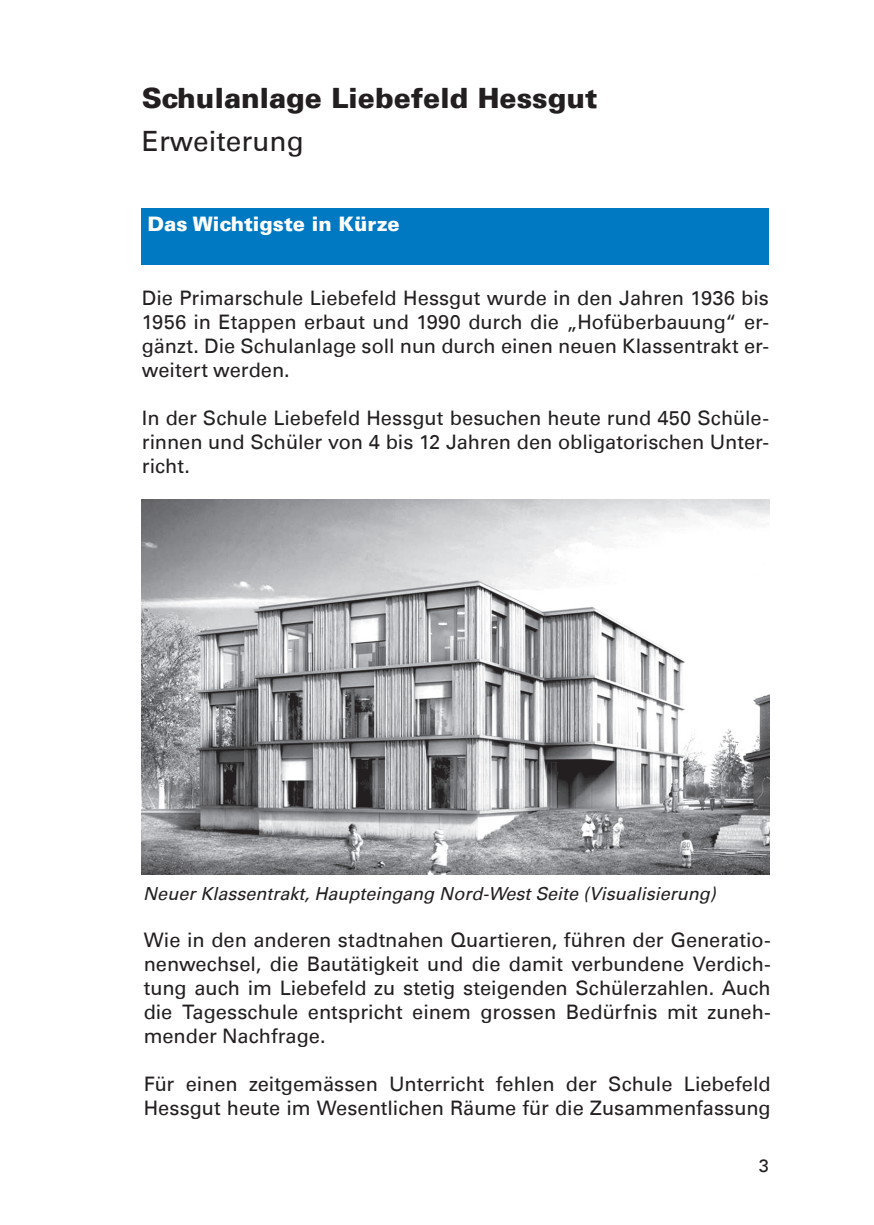
<style>
.page{position:relative;width:874px;height:1225px;background:#fff}
.page>*{position:absolute;margin:0;border:0;box-sizing:border-box;transform-origin:0 0}
.t1{font:900 28px "Univers LT";color:#231f20}
.t2{font:28px "Univers LT";color:#231f20}
.t3{font:20px/24px "Univers LT";color:#231f20;text-align:justify}
.t4{font:900 20px "Univers LT";color:#fff}
.t5{font:italic 18px "Univers LT";color:#231f20}
.t6{font:18px "Univers LT";color:#231f20}
</style>
<div class="page">
<div style="left:142px;top:208px;width:626px;height:57px;background:#0079c2"></div>
<img style="left:142px;top:499px;width:626px;height:375px">
<h1 class="t1" style="left:142px;top:80px;width:457px">Schulanlage Liebefeld Hessgut</h1>
<h1 class="t2" style="left:142px;top:125px;width:163px">Erweiterung</h1>
<p class="t4" style="left:147px;top:211px;width:253px">Das Wichtigste in Kürze</p>
<p class="t3" style="left:142px;top:286px;width:628px">Die Primarschule Liebefeld Hessgut wurde in den Jahren 1936 bis 1956 in Etappen erbaut und 1990 durch die „Hofüberbauung“ er&shy;gänzt. Die Schulanlage soll nun durch einen neuen Klassentrakt er&shy;weitert werden.</p>
<p class="t3" style="left:142px;top:406px;width:628px">In der Schule Liebefeld Hessgut besuchen heute rund 450 Schüle&shy;rinnen und Schüler von 4 bis 12 Jahren den obligatorischen Unter&shy;richt.</p>
<p class="t5" style="left:143px;top:882px;width:573px">Neuer Klassentrakt, Haupteingang Nord-West Seite (Visualisierung)</p>
<p class="t3" style="left:144px;top:928px;width:628px">Wie in den anderen stadtnahen Quartieren, führen der Generatio&shy;nenwechsel, die Bautätigkeit und die damit verbundene Verdich&shy;tung auch im Liebefeld zu stetig steigenden Schülerzahlen. Auch die Tagesschule entspricht einem grossen Bedürfnis mit zuneh&shy;mender Nachfrage.</p>
<p class="t3" style="left:144px;top:1072px;width:628px">Für einen zeitgemässen Unterricht fehlen der Schule Liebefeld<br>Hessgut heute im Wesentlichen Räume für die Zusammenfassung</p>
<p class="t6" style="left:758px;top:1154px;width:12px">3</p>
</div>
